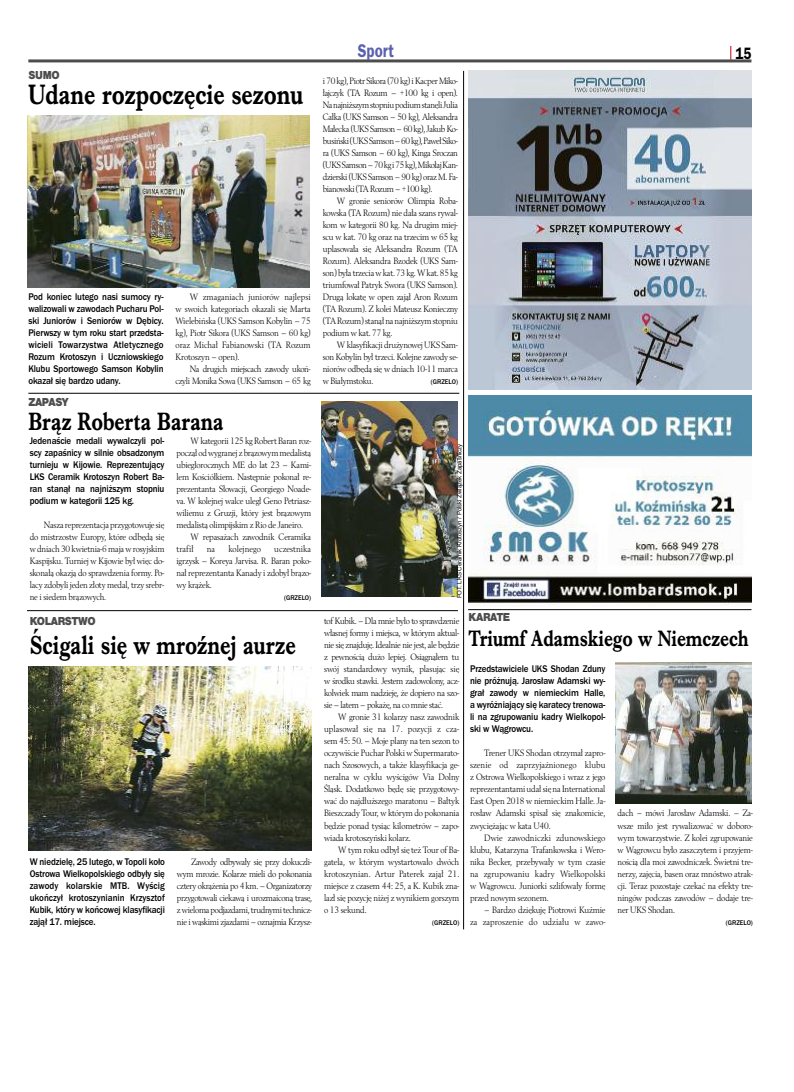
<style>
.page{position:relative;width:794px;height:1092px;background:#fff}
.page>*{position:absolute;margin:0;border:0;box-sizing:border-box;transform-origin:0 0}
.t1{font:700 29px "Imprint URWTCE";color:#000;scale:.8 1}
.t2{font:700 27px "Imprint URWTCE";color:#000;scale:.8 1}
.t3{font:700 26px "Imprint URWTCE";color:#000;scale:.8 1}
.t4{font:700 23px "Imprint URWTCE";color:#000;scale:.8 1}
.t5{font:19px "Franklin Got URWTCE Dem";color:#5b60ad;scale:.8 1}
.t6{font:17px "Franklin Got URWTCE Dem";color:#000;scale:.8 1}
.t7{font:900 12px "Nimbus San TCE";letter-spacing:-.035em;color:#4d4d4d;scale:.9 1}
.t8{font:500 10px/12px "Franklin Got URWTCE";letter-spacing:-.01em;color:#000;text-align:justify;scale:.9 1}
.t9{font:9.6px/12px "Berling TCE";letter-spacing:-.02em;color:#000;text-align:justify;scale:.9 1}
.t10{font:9.6px/12px "Berling TCE";letter-spacing:-.04em;color:#000;text-align:right;scale:.9 1}
.t11{font:9.6px "Berling TCE";letter-spacing:.005em;color:#000;scale:.9 1}
.t12{font:500 7px "Franklin Got URWTCE";color:#000;scale:.95 1}
.t13{font:6px "Helvetica";letter-spacing:-.005em;color:#000}
</style>
<div class="page">
<hr style="left:28px;top:59px;width:723px;height:3px;background:#4d4d4d">
<svg style="left:730px;top:46px;width:1px;height:14px"></svg>
<img style="left:322px;top:401px;width:136px;height:196px">
<img style="left:615px;top:662px;width:136px;height:141px">
<hr style="left:28px;top:393px;width:431px;height:1px;background:#000">
<hr style="left:27px;top:610px;width:431px;height:1px;background:#000">
<img style="left:27px;top:115px;width:283px;height:172px">
<img style="left:28px;top:666px;width:283px;height:184px">
<hr style="left:463px;top:71px;width:1px;height:858px;background:#000">
<hr style="left:468px;top:609px;width:283px;height:1px;background:#000">
<img style="left:468px;top:71px;width:283px;height:318px">
<img style="left:468px;top:396px;width:283px;height:210px">
<p class="t7" style="left:28px;top:68px;width:36px">SUMO</p>
<h1 class="t1" style="left:28px;top:77px;width:345px">Udane rozpoczęcie sezonu</h1>
<p class="t8" style="left:28px;top:291px;width:152px">Pod koniec lutego nasi sumocy ry&shy;walizowali w zawodach Pucharu Pol&shy;ski Juniorów i Seniorów w Dębicy.<br>Pierwszy w tym roku start przedsta&shy;wicieli Towarzystwa Atletycznego Rozum Krotoszyn i Uczniowskiego Klubu Sportowego Samson Kobylin okazał się bardzo udany.</p>
<p class="t9" style="left:176px;top:291px;width:152px;text-indent:14px">W zmaganiach juniorów najlepsi w swoich kategoriach okazali się Marta Wielebińska (UKS Samson Kobylin – 75 kg), Piotr Sikora (UKS Samson – 60 kg) oraz Michał Fabianowski (TA Rozum Krotoszyn – open).</p>
<p class="t10" style="left:176px;top:363px;width:152px">Na drugich miejscach zawody ukoń&shy;czyli Monika Sowa (UKS Samson – 65 kg</p>
<p class="t7" style="left:28px;top:394px;width:46px">ZAPASY</p>
<h3 class="t3" style="left:28px;top:405px;width:246px">Brąz Roberta Barana</h3>
<p class="t8" style="left:30px;top:435px;width:151px">Jedenaście medali wywalczyli pol&shy;scy zapaśnicy w silnie obsadzonym turnieju w Kijowie. Reprezentujący LKS Ceramik Krotoszyn Robert Ba&shy;ran stanął na najniższym stopniu podium w kategorii 125 kg.</p>
<p class="t9" style="left:30px;top:519px;width:151px;text-indent:14px">Nasza reprezentacja przygotowuje się do mistrzostw Europy, które odbędą się w dniach 30 kwietnia-6 maja w rosyjskim Kaspijsku. Turniej w Kijowie był więc do&shy;skonałą okazją do sprawdzenia formy. Po&shy;lacy zdobyli jeden złoty medal, trzy srebr&shy;ne i siedem brązowych.</p>
<p class="t9" style="left:191px;top:435px;width:135px">W kategorii 125 kg Robert Baran roz-</p>
<p class="t9" style="left:176px;top:447px;width:151px">począł odwygranej z brązowymmedalistą</p>
<p class="t9" style="left:176px;top:459px;width:151px">ubiegłorocznych ME do lat 23 – Kami-</p>
<p class="t9" style="left:176px;top:471px;width:151px">lem Kościółkiem. Następnie pokonał re-</p>
<p class="t9" style="left:176px;top:483px;width:151px">prezentanta Słowacji, Georgiego Noade-</p>
<p class="t9" style="left:176px;top:495px;width:151px">va. W kolejnej walce uległ Geno Petriasz-</p>
<p class="t9" style="left:176px;top:507px;width:151px">wiliemu z Gruzji, który jest brązowym</p>
<p class="t9" style="left:176px;top:519px;width:142px">medalistą olimpijskim z Rio de Janeiro.</p>
<p class="t9" style="left:191px;top:531px;width:135px">W repasażach zawodnik Ceramika</p>
<p class="t9" style="left:176px;top:543px;width:21px">trafił</p>
<p class="t9" style="left:207px;top:543px;width:11px">na</p>
<p class="t11" style="left:228px;top:543px;width:38px">kolejnego</p>
<p class="t9" style="left:176px;top:543px;width:151px;text-indent:98px">uczestnika igrzysk – Koreya Jarvisa. R. Baran poko&shy;nał reprezentanta Kanady i zdobył brązo&shy;wy krążek.</p>
<p class="t12" style="left:284px;top:593px;width:30px">(GRZELO)</p>
<p class="t7" style="left:30px;top:614px;width:75px">KOLARSTWO</p>
<h2 class="t2" style="left:30px;top:629px;width:334px">Ścigali się w mroźnej aurze</h2>
<p class="t8" style="left:30px;top:855px;width:152px">W niedzielę, 25 lutego, w Topoli koło Ostrowa Wielkopolskiego odbyły się zawody kolarskie MTB. Wyścig ukończył krotoszynianin Krzysztof Kubik, który w końcowej klasyfikacji zajął 17. miejsce.</p>
<p class="t9" style="left:177px;top:855px;width:152px;text-indent:14px">Zawody odbywały się przy dokuczli&shy;wym mrozie. Kolarze mieli do pokonania cztery okrążenia po 4 km. – Organizatorzy przygotowali ciekawą i urozmaiconą trasę, z wieloma podjazdami, trudnymi technicz&shy;nie i wąskimi zjazdami – oznajmia Krzysz-</p>
<h3 class="t5" style="left:358px;top:40px;width:47px">Sport</h3>
<h3 class="t6" style="left:735px;top:43px;width:21px">15</h3>
<p class="t9" style="left:323px;top:75px;width:152px">i 70 kg), Piotr Sikora (70 kg) i Kacper Miko&shy;łajczyk (TA Rozum – +100 kg i open).<br>NanajniższymstopniupodiumstanęliJulia Całka (UKS Samson – 50 kg), Aleksandra Małecka (UKS Samson – 60 kg), Jakub Ko&shy;busiński(UKSSamson–60kg),PawełSiko&shy;ra (UKS Samson – 60 kg), Kinga Sroczan (UKSSamson–70kgi75kg),MikołajKan&shy;dzierski (UKS Samson – 90 kg) oraz M. Fa&shy;bianowski (TA Rozum – +100 kg).</p>
<p class="t9" style="left:323px;top:195px;width:152px;text-indent:14px">W gronie seniorów Olimpia Roba&shy;kowska (TA Rozum) nie dała szans rywal&shy;kom w kategorii 80 kg. Na drugim miej&shy;scu w kat. 70 kg oraz na trzecim w 65 kg uplasowała się Aleksandra Rozum (TA Rozum). Aleksandra Bzodek (UKS Sam&shy;son) była trzeciawkat.73kg.Wkat.85kg triumfował Patryk Swora (UKS Samson).<br>Drugą lokatę w open zajął Aron Rozum (TA Rozum). Z kolei Mateusz Konieczny (TARozum)stanąłnanajniższymstopniu podium w kat. 77 kg.</p>
<p class="t9" style="left:323px;top:339px;width:152px;text-indent:14px">W klasyfikacji drużynowej UKS Sam&shy;son Kobylin był trzeci. Kolejne zawody se&shy;niorów odbędą się w dniach 10-11 marca w Białymstoku.</p>
<p class="t12" style="left:431px;top:377px;width:30px">(GRZELO)</p>
<p class="t13" style="left:457px;top:598px;width:156px;rotate:-90deg">FOT. LKS Ceramik Krotoszyn / Polski Związek Zapaśniczy</p>
<p class="t9" style="left:324px;top:615px;width:152px">tof Kubik. – Dla mnie było to sprawdzenie własnej formy i miejsca, w którym aktual&shy;nie się znajduję. Idealnie nie jest, ale będzie z pewnością dużo lepiej. Osiągnąłem tu swój standardowy wynik, plasując się w środku stawki. Jestem zadowolony, acz&shy;kolwiek mam nadzieję, że dopiero na szo&shy;sie – latem – pokażę, na co mnie stać.</p>
<p class="t9" style="left:324px;top:711px;width:152px;text-indent:14px">W gronie 31 kolarzy nasz zawodnik uplasował się na 17. pozycji z cza&shy;sem 45: 50. – Moje plany na ten sezon to oczywiście Puchar Polski w Supermarato&shy;nach Szosowych, a także klasyfikacja ge&shy;neralna w cyklu wyścigów Via Dolny Śląsk. Dodatkowo będę się przygotowy&shy;wać do najdłuższego maratonu – Bałtyk Bieszczady Tour, w którym do pokonania będzie ponad tysiąc kilometrów – zapo&shy;wiada krotoszyński kolarz.</p>
<p class="t9" style="left:324px;top:843px;width:152px;text-indent:14px">W tym roku odbył się też Tour of Ba&shy;gatela, w którym wystartowało dwóch krotoszynian. Artur Paterek zajął 21. miejsce z czasem 44: 25, a K. Kubik zna&shy;lazł się pozycję niżej z wynikiem gorszym o 13 sekund.</p>
<p class="t12" style="left:432px;top:917px;width:30px">(GRZELO)</p>
<p class="t7" style="left:468px;top:609px;width:48px">KARATE</p>
<h3 class="t4" style="left:468px;top:624px;width:352px">Triumf Adamskiego w Niemczech</h3>
<p class="t8" style="left:470px;top:663px;width:152px">Przedstawiciele UKS Shodan Zduny nie próżnują. Jarosław Adamski wy&shy;grał zawody w niemieckim Halle, a wyróżniający się karatecy trenowa&shy;li na zgrupowaniu kadry Wielkopol&shy;ski w Wągrowcu.</p>
<p class="t9" style="left:470px;top:747px;width:152px;text-indent:14px">Trener UKS Shodan otrzymał zapro&shy;szenie od zaprzyjaźnionego klubu z Ostrowa Wielkopolskiego i wraz z jego reprezentantami udał się na International East Open 2018 w niemieckim Halle. Ja&shy;rosław Adamski spisał się znakomicie, zwyciężając w kata U40.</p>
<p class="t9" style="left:470px;top:831px;width:152px;text-indent:14px">Dwie zawodniczki zdunowskiego klubu, Katarzyna Trafankowska i Wero&shy;nika Becker, przebywały w tym czasie na zgrupowaniu kadry Wielkopolski w Wągrowcu. Juniorki szlifowały formę przed nowym sezonem.</p>
<p class="t9" style="left:470px;top:903px;width:152px;text-align:right">– Bardzo dziękuję Piotrowi Kuźmie<br>za zaproszenie do udziału w zawo-</p>
<p class="t9" style="left:617px;top:807px;width:152px">dach – mówi Jarosław Adamski. – Za&shy;wsze miło jest rywalizować w doboro&shy;wym towarzystwie. Z kolei zgrupowanie w Wągrowcu było zaszczytem i przyjem&shy;nością dla moi zawodniczek. Świetni tre&shy;nerzy, zajęcia, basen oraz mnóstwo atrak&shy;cji. Teraz pozostaje czekać na efekty tre&shy;ningów podczas zawodów – dodaje tre&shy;ner UKS Shodan.</p>
<p class="t12" style="left:726px;top:917px;width:30px">(GRZELO)</p>
</div>
